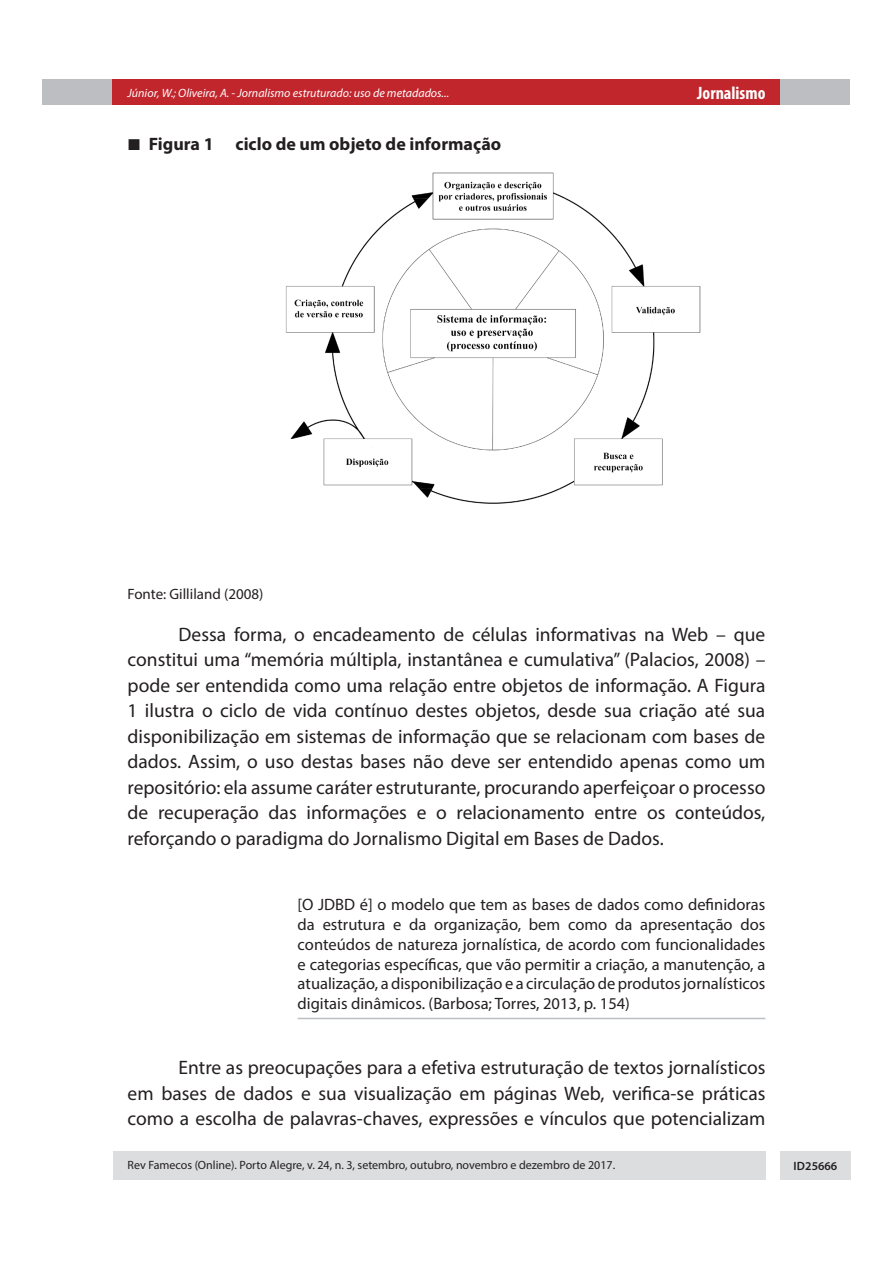
<style>
.page{position:relative;width:893px;height:1263px;background:#fff}
.page>*{position:absolute;margin:0;border:0;box-sizing:border-box;transform-origin:0 0}
.Interna_-_parágrafo{font:19.5px/25.5px "Myriad Pro";color:#231f20;text-align:justify}
.t1{font:700 18px "Myriad Pro";color:#231f20}
.t2{font:700 condensed 18px "Myriad Pro";color:#fff}
.Interna_-_citação{font:16.5px/19.8px "Myriad Pro";color:#231f20;text-align:justify}
.Interna_-_legenda__a{font:15px "Myriad Pro";color:#231f20}
.t3{font:12px "Myriad Pro";color:#231f20}
.t4{font:italic 12px "Myriad Pro";color:#fff}
.t5{font:600 12px "Myriad Pro";color:#231f20}
</style>
<div class="page">
<div style="left:43px;top:80px;width:807px;height:25px;background:#bcbec2"></div>
<div style="left:113px;top:80px;width:667px;height:25px;background:#c2262d"></div>
<div style="left:780px;top:1151px;width:70px;height:28px;background:#dcddde"></div>
<div style="left:113px;top:1151px;width:652px;height:28px;background:#dcddde"></div>
<hr style="left:298px;top:1018px;width:467px;height:1px;background:#bcbec2">
<img style="left:285px;top:172px;width:416px;height:332px">
<p class="t4" style="left:128px;top:85px;width:323px">Júnior, W.; Oliveira, A. - Jornalismo estruturado: uso de metadados...</p>
<p class="t2" style="left:697px;top:82px;width:70px">Jornalismo</p>
<p class="t1" style="left:149px;top:132px;width:354px">Figura 1 ciclo de um objeto de informação</p>
<p class="Interna_-_legenda__a" style="left:128px;top:585px;width:137px">Fonte: Gilliland (2008)</p>
<p class="Interna_-_parágrafo" style="left:128px;top:621px;width:639px;text-indent:51px">Dessa forma, o encadeamento de células informativas na Web – que constitui uma “memória múltipla, instantânea e cumulativa” (Palacios, 2008) – pode ser entendida como uma relação entre objetos de informação. A Figura 1 ilustra o ciclo de vida contínuo destes objetos, desde sua criação até sua disponibilização em sistemas de informação que se relacionam com bases de dados. Assim, o uso destas bases não deve ser entendido apenas como um repositório: ela assume caráter estruturante, procurando aperfeiçoar o processo de recuperação das informações e o relacionamento entre os conteúdos, reforçando o paradigma do Jornalismo Digital em Bases de Dados.</p>
<p class="Interna_-_citação" style="left:298px;top:894px;width:469px">[O JDBD é] o modelo que tem as bases de dados como definidoras da estrutura e da organização, bem como da apresentação dos conteúdos de natureza jornalística, de acordo com funcionalidades e categorias específicas, que vão permitir a criação, a manutenção, a atualização, a disponibilização e a circulação de produtos jornalísticos digitais dinâmicos. (Barbosa; Torres, 2013, p. 154)</p>
<p class="Interna_-_parágrafo" style="left:128px;top:1054px;width:639px;text-indent:51px">Entre as preocupações para a efetiva estruturação de textos jornalísticos em bases de dados e sua visualização em páginas Web, verifica-se práticas como a escolha de palavras-chaves, expressões e vínculos que potencializam</p>
<p class="t3" style="left:128px;top:1158px;width:489px">Rev Famecos (Online). Porto Alegre, v. 24, n. 3, setembro, outubro, novembro e dezembro de 2017.</p>
<p class="t5" style="left:793px;top:1158px;width:45px">ID25666</p>
</div>
